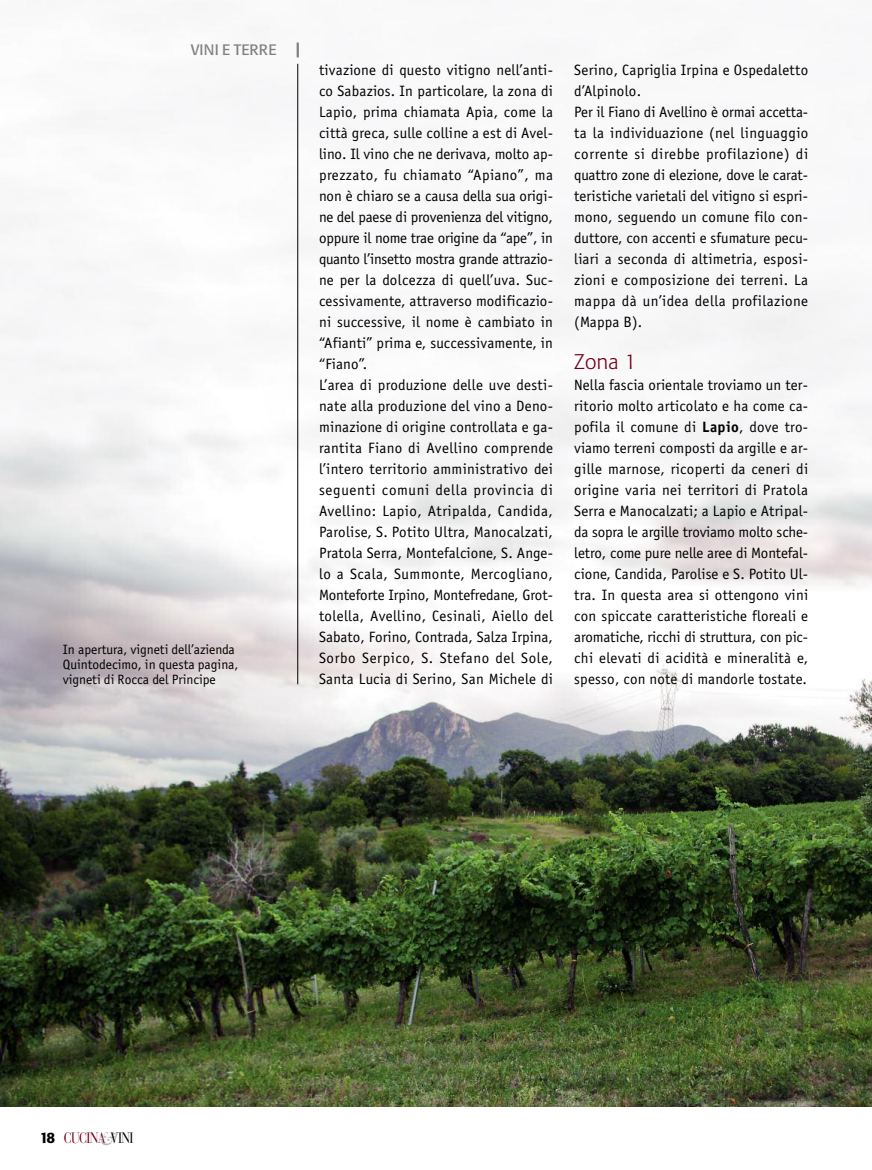
<style>
.page{position:relative;width:872px;height:1170px;background:#fff}
.page>*{position:absolute;margin:0;border:0;box-sizing:border-box;transform-origin:0 0}
.t1{font:300 21px "Formata";color:#710019}
.t2{font:15px/21px "Officina Sans";letter-spacing:.015em;color:#000}
.t3{font:15px "Bauer Bodoni";letter-spacing:-.055em;color:#710019;scale:.8 1}
.t4{font:15px "Formata";letter-spacing:.02em;color:#808080}
.t5{font:13.5px/15px "Officina Sans";color:#000}
.s1{font-weight:700}
.s2{font-family:"Formata";font-weight:500;color:#000}
.s3{font-family:"New Baskerville";font-style:italic;font-size:18px;color:#b3b3b3}
.s4{color:#000}
</style>
<div class="page">
<img style="left:0;top:42px;width:872px;height:1064px">
<hr style="left:297px;top:64px;width:1px;height:620px;background:#000">
<svg style="left:297px;top:43px;width:2px;height:14px"></svg>
<p class="t4" style="left:191px;top:44px;width:87px">VINI E TERRE</p>
<p class="t5" style="left:63px;top:642px;width:177px">In apertura, vigneti dell’azienda<br>Quintodecimo, in questa pagina, vigneti di Rocca del Principe</p>
<p class="t2" style="left:319px;top:60px;width:235px">tivazione di questo vitigno nell’anti&shy;co Sabazios. In particolare, la zona di Lapio, prima chiamata Apia, come la città greca, sulle colline a est di Avel&shy;lino. Il vino che ne derivava, molto ap&shy;prezzato, fu chiamato “Apiano”, ma non è chiaro se a causa della sua origi&shy;ne del paese di provenienza del vitigno, oppure il nome trae origine da “ape”, in quanto l’insetto mostra grande attrazio&shy;ne per la dolcezza di quell’uva. Suc&shy;cessivamente, attraverso modificazio&shy;ni successive, il nome è cambiato in “Afianti” prima e, successivamente, in “Fiano”.<br>L’area di produzione delle uve desti&shy;nate alla produzione del vino a Deno&shy;minazione di origine controllata e ga&shy;rantita Fiano di Avellino comprende l’intero territorio amministrativo dei seguenti comuni della provincia di Avellino: Lapio, Atripalda, Candida, Parolise, S. Potito Ultra, Manocalzati, Pratola Serra, Montefalcione, S. Ange&shy;lo a Scala, Summonte, Mercogliano, Monteforte Irpino, Montefredane, Grot&shy;tolella, Avellino, Cesinali, Aiello del Sabato, Forino, Contrada, Salza Irpina, Sorbo Serpico, S. Stefano del Sole, Santa Lucia di Serino, San Michele di</p>
<p class="t2" style="left:574px;top:60px;width:235px">Serino, Capriglia Irpina e Ospedaletto d’Alpinolo.<br>Per il Fiano di Avellino è ormai accetta&shy;ta la individuazione (nel linguaggio corrente si direbbe profilazione) di quattro zone di elezione, dove le carat&shy;teristiche varietali del vitigno si espri&shy;mono, seguendo un comune filo con&shy;duttore, con accenti e sfumature pecu&shy;liari a seconda di altimetria, esposi&shy;zioni e composizione dei terreni. La mappa dà un’idea della profilazione (Mappa B).</p>
<h1 class="t1" style="left:574px;top:352px;width:64px">Zona 1</h1>
<p class="t2" style="left:574px;top:375px;width:235px;text-align:justify">Nella fascia orientale troviamo un ter&shy;ritorio molto articolato e ha come ca&shy;pofila il comune di <span class="s1">Lapio</span>, dove tro&shy;viamo terreni composti da argille e ar&shy;gille marnose, ricoperti da ceneri di origine varia nei territori di Pratola Serra e Manocalzati; a Lapio e Atripal&shy;da sopra le argille troviamo molto sche&shy;letro, come pure nelle aree di Montefal&shy;cione, Candida, Parolise e S. Potito Ul&shy;tra. In questa area si ottengono vini con spiccate caratteristiche floreali e aromatiche, ricchi di struttura, con pic&shy;chi elevati di acidità e mineralità e, spesso, con note di mandorle tostate.</p>
<p class="t3" style="left:40px;top:1132px;width:119px"><span class="s2">18</span> CUCINA<span class="s3">&amp;</span><span class="s4">VINI</span></p>
</div>
